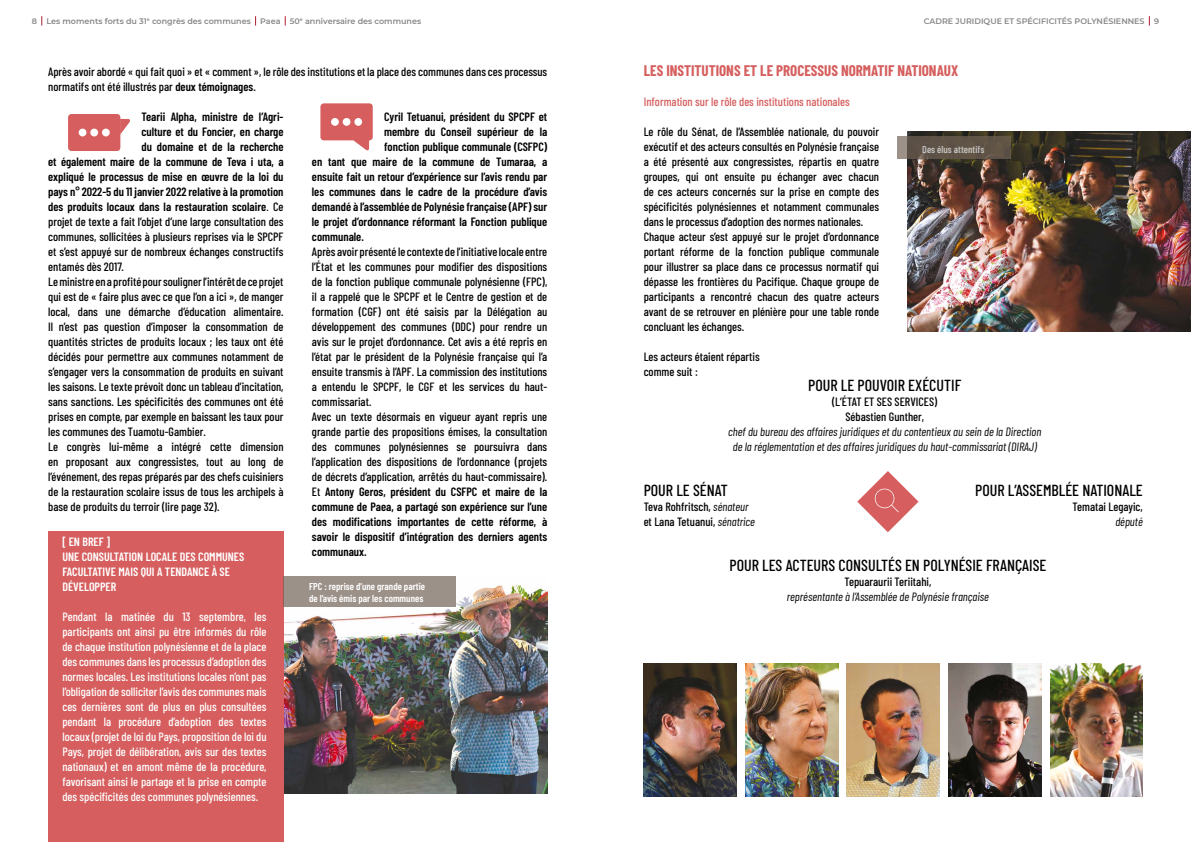
<style>
.page{position:relative;width:1191px;height:842px;background:#fff}
.page>*{position:absolute;margin:0;border:0;box-sizing:border-box;transform-origin:0 0}
.t1{font:500 16px "Barlow Condensed";color:#000}
.t2{font:700 15px "Barlow Condensed";color:#d65e5e}
.t3{font:500 12px/15px "Barlow Condensed";color:#000}
.t4{font:600 12px "Barlow Condensed";color:#000}
.t5{font:500 12px/15px "Barlow Condensed";color:#fff;text-align:justify}
.t6{font:italic 12px/15px "Barlow Condensed";color:#000;text-align:center}
.t7{font:600 12px/15px "Barlow Condensed";color:#fff}
.t8{font:500 12px "Barlow Condensed";color:#d65e5e}
.t9{font:600 10px/12px "Barlow Condensed";color:#fff}
.t10{font:600 8px "Montserrat";color:#878787}
.s1{font-weight:600}
.s2{font-family:"Calibri";font-weight:400}
.s3{font-weight:500}
.s4{font-weight:400;font-style:italic}
</style>
<div class="page">
<img style="left:283px;top:584px;width:264px;height:210px">
<div style="left:48px;top:531px;width:235px;height:311px;background:#d65e5e"></div>
<svg style="left:320px;top:103px;width:53px;height:48px"></svg>
<svg style="left:68px;top:114px;width:62px;height:37px"></svg>
<svg style="left:857px;top:471px;width:61px;height:61px"></svg>
<img style="left:907px;top:131px;width:284px;height:200px">
<img style="left:1050px;top:663px;width:92px;height:133px">
<img style="left:643px;top:663px;width:93px;height:133px">
<img style="left:948px;top:663px;width:93px;height:133px">
<img style="left:847px;top:663px;width:92px;height:133px">
<img style="left:745px;top:663px;width:93px;height:133px">
<div style="left:283px;top:576px;width:173px;height:30px;background:#9c9189"></div>
<svg style="left:897px;top:136px;width:113px;height:23px;background:#64584c"></svg>
<p class="t10" style="left:32px;top:15px;width:391px">8 Les moments forts du 31<sup>e</sup> congrès des communes Paea 50<sup>e</sup> anniversaire des communes</p>
<p class="t10" style="left:923px;top:15px;width:237px">CADRE JURIDIQUE ET SPÉCIFICITÉS POLYNÉSIENNES 9</p>
<p class="t3" style="left:48px;top:63px;width:500px">Après avoir abordé « qui fait quoi » et « comment », le rôle des institutions et la place des communes dans ces processus normatifs ont été illustrés par <span class="s1">deux témoignages</span>.</p>
<p class="t4" style="left:141px;top:108px;width:144px">Tearii Alpha, ministre de l’Agri-</p>
<p class="t4" style="left:141px;top:123px;width:144px">culture et du Foncier, en charge</p>
<p class="t4" style="left:141px;top:138px;width:144px">du domaine et de la recherche</p>
<p class="t4" style="left:48px;top:153px;width:237px">et également maire de la commune de Teva i uta, a</p>
<p class="t4" style="left:48px;top:168px;width:237px">expliqué le processus de mise en œuvre de la loi du</p>
<p class="t4" style="left:48px;top:183px;width:237px">pays n° 2022-5 du 11 janvier 2022 relative à la promotion</p>
<p class="t4" style="left:48px;top:198px;width:237px">des produits locaux dans la restauration scolaire<span class="s2">.</span> <span class="s3">Ce</span></p>
<p class="t3" style="left:48px;top:213px;width:237px">projet de texte a fait l’objet d’une large consultation des</p>
<p class="t3" style="left:48px;top:228px;width:237px">communes, sollicitées à plusieurs reprises via le SPCPF</p>
<p class="t3" style="left:48px;top:243px;width:237px">et s’est appuyé sur de nombreux échanges constructifs</p>
<p class="t3" style="left:48px;top:258px;width:77px">entamés dès 2017.</p>
<p class="t3" style="left:48px;top:273px;width:237px">Le ministre en a profité pour souligner l’intérêt de ce projet</p>
<p class="t3" style="left:48px;top:288px;width:237px">qui est de « faire plus avec ce que l’on a ici », de manger</p>
<p class="t3" style="left:48px;top:303px;width:237px">local, dans une démarche d’éducation alimentaire.</p>
<p class="t3" style="left:48px;top:318px;width:237px">Il n’est pas question d’imposer la consommation de</p>
<p class="t3" style="left:48px;top:333px;width:237px">quantités strictes de produits locaux ; les taux ont été</p>
<p class="t3" style="left:48px;top:348px;width:237px">décidés pour permettre aux communes notamment de</p>
<p class="t3" style="left:48px;top:363px;width:237px">s’engager vers la consommation de produits en suivant</p>
<p class="t3" style="left:48px;top:378px;width:237px">les saisons. Le texte prévoit donc un tableau d’incitation,</p>
<p class="t3" style="left:48px;top:393px;width:237px">sans sanctions. Les spécificités des communes ont été</p>
<p class="t3" style="left:48px;top:408px;width:237px">prises en compte, par exemple en baissant les taux pour</p>
<p class="t3" style="left:48px;top:423px;width:159px">les communes des Tuamotu-Gambier.</p>
<p class="t3" style="left:48px;top:438px;width:237px">Le congrès lui-même a intégré cette dimension</p>
<p class="t3" style="left:48px;top:453px;width:237px">en proposant aux congressistes, tout au long de</p>
<p class="t3" style="left:48px;top:468px;width:237px">l’événement, des repas préparés par des chefs cuisiniers</p>
<p class="t3" style="left:48px;top:483px;width:237px">de la restauration scolaire issus de tous les archipels à</p>
<p class="t3" style="left:48px;top:498px;width:173px">base de produits du terroir (lire page 32).</p>
<p class="t4" style="left:384px;top:108px;width:165px">Cyril Tetuanui, président du SPCPF et</p>
<p class="t4" style="left:384px;top:123px;width:165px">membre du Conseil supérieur de la</p>
<p class="t4" style="left:384px;top:138px;width:165px">fonction publique communale (CSFPC)</p>
<p class="t4" style="left:312px;top:153px;width:237px">en tant que maire de la commune de Tumaraa, a</p>
<p class="t4" style="left:312px;top:168px;width:237px">ensuite fait un retour d’expérience sur l’avis rendu par</p>
<p class="t4" style="left:312px;top:183px;width:237px">les communes dans le cadre de la procédure d’avis</p>
<p class="t4" style="left:312px;top:198px;width:237px">demandé à l’assemblée de Polynésie française (APF) sur</p>
<p class="t4" style="left:312px;top:213px;width:237px">le projet d’ordonnance réformant la Fonction publique</p>
<p class="t4" style="left:312px;top:228px;width:53px">communale.</p>
<p class="t3" style="left:312px;top:243px;width:237px">Après avoir présenté le contexte de l’initiative locale entre l’État et les communes pour modifier des dispositions de la fonction publique communale polynésienne (FPC), il a rappelé que le SPCPF et le Centre de gestion et de formation (CGF) ont été saisis par la Délégation au développement des communes (DDC) pour rendre un avis sur le projet d’ordonnance. Cet avis a été repris en l’état par le président de la Polynésie française qui l’a ensuite transmis à l’APF. La commission des institutions a entendu le SPCPF, le CGF et les services du haut&shy;commissariat.<br>Avec un texte désormais en vigueur ayant repris une grande partie des propositions émises, la consultation des communes polynésiennes se poursuivra dans l’application des dispositions de l’ordonnance (projets de décrets d’application, arrêtés du haut-commissaire).<br>Et <span class="s1">Antony Geros, président du CSFPC et maire de la commune de Paea, a partagé son expérience sur l’une des modifications importantes de cette réforme, à savoir le dispositif d’intégration des derniers agents communaux.</span></p>
<p class="t7" style="left:62px;top:533px;width:183px">[ EN BREF ]<br>UNE CONSULTATION LOCALE DES COMMUNES<br>FACULTATIVE MAIS QUI A TENDANCE À SE<br>DÉVELOPPER</p>
<p class="t5" style="left:62px;top:608px;width:206px">Pendant la matinée du 13 septembre, les participants ont ainsi pu être informés du rôle de chaque institution polynésienne et de la place des communes dans les processus d’adoption des normes locales. Les institutions locales n’ont pas l’obligation de solliciter l’avis des communes mais ces dernières sont de plus en plus consultées pendant la procédure d’adoption des textes locaux (projet de loi du Pays, proposition de loi du Pays, projet de délibération, avis sur des textes nationaux) et en amont même de la procédure, favorisant ainsi le partage et la prise en compte des spécificités des communes polynésiennes.</p>
<p class="t9" style="left:309px;top:580px;width:117px">FPC : reprise d’une grande partie de l’avis émis par les communes</p>
<p class="t2" style="left:643px;top:60px;width:316px">LES INSTITUTIONS ET LE PROCESSUS NORMATIF NATIONAUX</p>
<p class="t8" style="left:643px;top:93px;width:207px">Information sur le rôle des institutions nationales</p>
<p class="t3" style="left:643px;top:123px;width:237px">Le rôle du Sénat, de l’Assemblée nationale, du pouvoir exécutif et des acteurs consultés en Polynésie française a été présenté aux congressistes, répartis en quatre groupes, qui ont ensuite pu échanger avec chacun de ces acteurs concernés sur la prise en compte des spécificités polynésiennes et notamment communales dans le processus d’adoption des normes nationales.<br>Chaque acteur s’est appuyé sur le projet d’ordonnance portant réforme de la fonction publique communale pour illustrer sa place dans ce processus normatif qui dépasse les frontières du Pacifique. Chaque groupe de participants a rencontré chacun des quatre acteurs avant de se retrouver en plénière pour une table ronde concluant les échanges.</p>
<p class="t3" style="left:643px;top:348px;width:117px">Les acteurs étaient répartis comme suit :</p>
<p class="t9" style="left:922px;top:142px;width:64px">Des élus attentifs</p>
<h1 class="t1" style="left:808px;top:374px;width:155px">POUR LE POUVOIR EXÉCUTIF</h1>
<p class="t3" style="left:832px;top:393px;width:106px;text-align:center">(L’ÉTAT ET SES SERVICES)<br>Sébastien Gunther,</p>
<p class="t6" style="left:728px;top:423px;width:315px">chef du bureau des affaires juridiques et du contentieux au sein de la Direction de la réglementation et des affaires juridiques du haut-commissariat (DIRAJ)</p>
<h1 class="t1" style="left:643px;top:479px;width:85px">POUR LE SÉNAT</h1>
<p class="t3" style="left:643px;top:498px;width:113px">Teva Rohfritsch, <span class="s4">sénateur </span>et Lana Tetuanui, <span class="s4">sénatrice</span></p>
<h1 class="t1" style="left:729px;top:554px;width:318px">POUR LES ACTEURS CONSULTÉS EN POLYNÉSIE FRANÇAISE</h1>
<p class="t3" style="left:844px;top:573px;width:88px">Tepuaraurii Teriitahi,</p>
<p class="t6" style="left:787px;top:588px;width:204px">représentante à l’Assemblée de Polynésie française</p>
<h1 class="t1" style="left:975px;top:479px;width:169px">POUR L’ASSEMBLÉE NATIONALE</h1>
<p class="t3" style="left:1072px;top:498px;width:72px">Tematai Legayic,</p>
<p class="t6" style="left:1115px;top:513px;width:29px">député</p>
</div>
